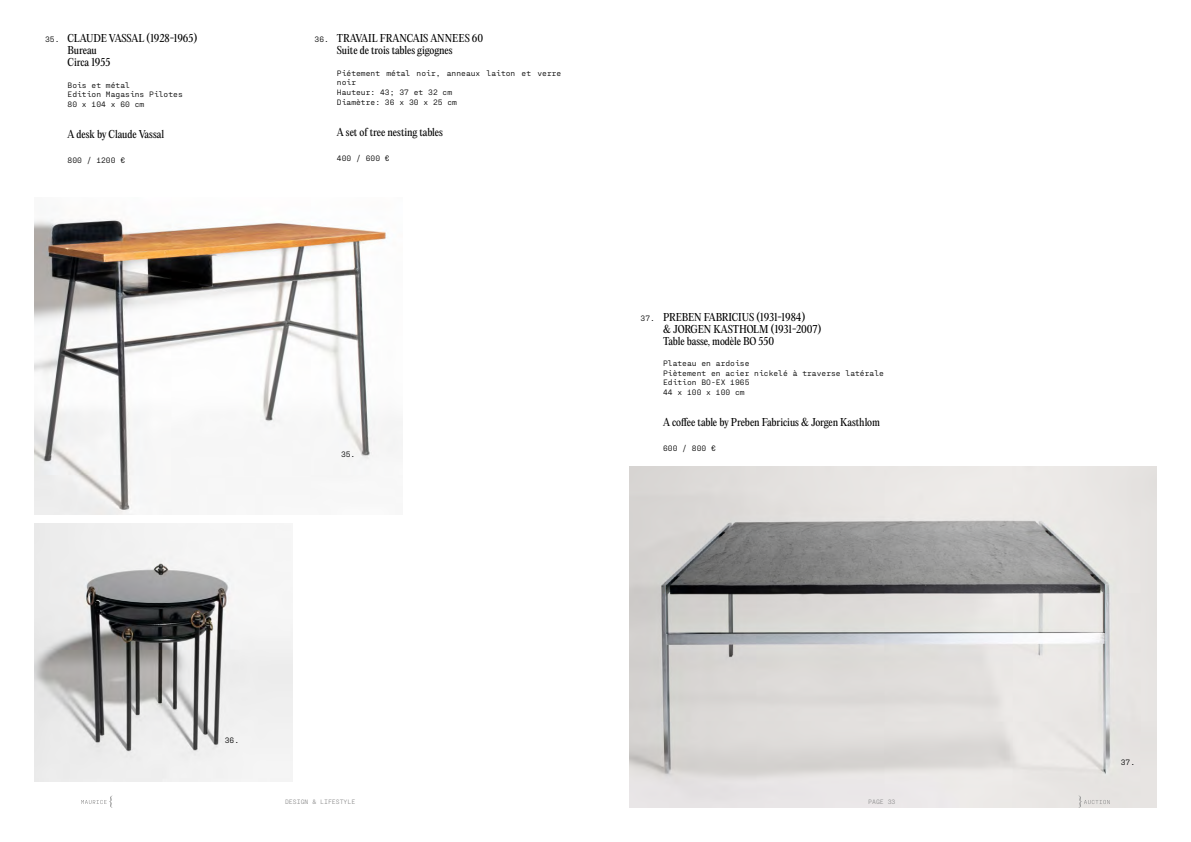
<style>
.page{position:relative;width:1191px;height:842px;background:#fff}
.page>*{position:absolute;margin:0;border:0;box-sizing:border-box;transform-origin:0 0}
.t1{font:10px/12px "PP Editorial New";letter-spacing:-.01em;color:#000}
.t2{font:8px/9.6px "PP Fraktion Mono";color:#000}
.t3{font:6.5px "PP Fraktion Mono";color:#909090}
</style>
<div class="page">
<img style="left:34px;top:219px;width:369px;height:295px">
<img style="left:34px;top:523px;width:258px;height:258px">
<img style="left:629px;top:466px;width:528px;height:342px">
<svg style="left:81px;top:796px;width:31px;height:12px"></svg>
<svg style="left:1078px;top:796px;width:31px;height:12px"></svg>
<p class="t2" style="left:45px;top:34px;width:16px">35.</p>
<p class="t1" style="left:68px;top:32px;width:131px">CLAUDE VASSAL (1928-1965)<br>Bureau<br>Circa 1955</p>
<p class="t2" style="left:68px;top:79px;width:117px">Bois et métal<br>Edition Magasins Pilotes<br>80 x 104 x 60 cm</p>
<p class="t1" style="left:68px;top:128px;width:98px">A desk by Claude Vassal</p>
<p class="t2" style="left:68px;top:155px;width:59px">800 / 1200 €</p>
<p class="t2" style="left:314px;top:34px;width:16px">36.</p>
<p class="t1" style="left:337px;top:32px;width:148px">TRAVAIL FRANCAIS ANNEES 60<br>Suite de trois tables gigognes</p>
<p class="t2" style="left:337px;top:67px;width:226px">Piétement métal noir, anneaux laiton et verre noir<br>Hauteur: 43; 37 et 32 cm<br>Diamètre: 36 x 30 x 25 cm</p>
<p class="t1" style="left:337px;top:126px;width:107px">A set of tree nesting tables</p>
<p class="t2" style="left:337px;top:153px;width:54px">400 / 600 €</p>
<p class="t2" style="left:341px;top:448px;width:16px">35.</p>
<p class="t2" style="left:640px;top:312px;width:16px">37.</p>
<p class="t1" style="left:663px;top:311px;width:160px">PREBEN FABRICIUS (1931-1984)<br>&amp; JORGEN KASTHOLM (1931-2007)<br>Table basse, modèle BO 550</p>
<p class="t2" style="left:663px;top:358px;width:222px">Plateau en ardoise<br>Piètement en acier nickelé à traverse latérale<br>Edition BO-EX 1965<br>44 x 100 x 100 cm</p>
<p class="t1" style="left:663px;top:416px;width:218px">A coffee table by Preben Fabricius &amp; Jorgen Kasthlom</p>
<p class="t2" style="left:663px;top:443px;width:54px">600 / 800 €</p>
<p class="t2" style="left:225px;top:735px;width:16px">36.</p>
<p class="t3" style="left:285px;top:797px;width:72px">DESIGN &amp; LIFESTYLE</p>
<p class="t3" style="left:868px;top:797px;width:29px">PAGE 33</p>
<p class="t2" style="left:1120px;top:757px;width:16px">37.</p>
</div>
